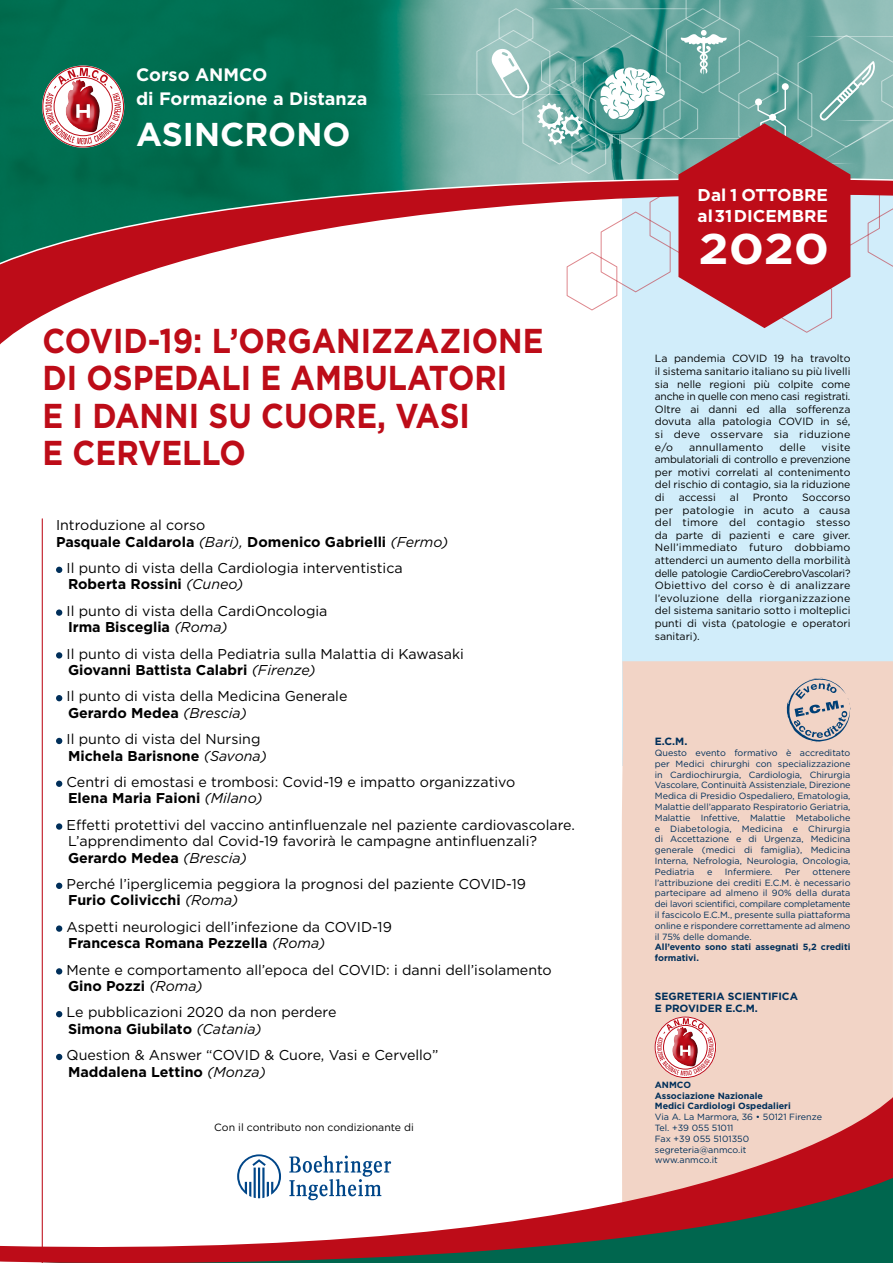
<style>
.page{position:relative;width:893px;height:1263px;background:#fff}
.page>*{position:absolute;margin:0;border:0;box-sizing:border-box;transform-origin:0 0}
.t1{font:700 43.05px "Gotham";color:#fff;scale:1.13 1}
.t2{font:700 34.5px/37.5px "Gotham";color:#bd0c18;scale:.9 1}
.t3{font:700 33px "Gotham";color:#fff}
.t4{font:700 18px/24.6px "Gotham";color:#fff}
.t5{font:700 17.1px/20.5px "Gotham";color:#fff}
.t6{font:14.25px/16.5px "Gotham";color:#000}
.t7{font:700 14.25px/16.5px "Gotham";color:#000}
.t8{font:10.5px/12.6px "Gotham";color:#000;text-align:justify}
.t9{font:700 10.5px/12.6px "Gotham";color:#002f5a}
.t10{font:10.5px "Gotham";letter-spacing:.02em;color:#000}
.t11{font:9px/10.8px "Gotham";color:#002f5a;text-align:justify}
.t12{font:700 9px/10.8px "Gotham";color:#002f5a}
.s1{font-weight:400}
.s2{font-weight:400;font-style:italic}
.s3{font-weight:700}
.s4{font-style:italic}
</style>
<div class="page">
<div style="left:622px;top:188px;width:271px;height:577px;background:#d1edfa"></div>
<div style="left:621px;top:661px;width:272px;height:436px;background:#f2d4c6"></div>
<svg style="left:786px;top:678px;width:65px;height:65px;background:#c4b7b6"></svg>
<div style="left:655px;top:1017px;width:61px;height:61px;border:1px solid #bd0c18;border-radius:50%"></div>
<svg style="left:657px;top:1018px;width:57px;height:57px"></svg>
<img style="left:0;top:0;width:476px;height:161px">
<hr style="left:417px;top:94px;width:161px;height:1px;background:#fff">
<svg style="left:0;top:266px;width:165px;height:78px"></svg>
<svg style="left:0;top:161px;width:476px;height:105px"></svg>
<hr style="left:42px;top:519px;width:1px;height:744px;background:#bd0c18">
<svg style="left:0;top:1097px;width:893px;height:166px"></svg>
<svg style="left:56px;top:567px;width:6px;height:6px"></svg>
<div style="left:56px;top:609px;width:6px;height:7px;background:#002f5a;border-radius:50%"></div>
<svg style="left:56px;top:652px;width:6px;height:6px"></svg>
<svg style="left:56px;top:695px;width:6px;height:6px"></svg>
<svg style="left:56px;top:738px;width:6px;height:6px"></svg>
<svg style="left:56px;top:781px;width:6px;height:6px"></svg>
<div style="left:56px;top:823px;width:6px;height:7px;background:#002f5a;border-radius:50%"></div>
<svg style="left:56px;top:883px;width:6px;height:6px"></svg>
<div style="left:56px;top:925px;width:6px;height:7px;background:#002f5a;border-radius:50%"></div>
<svg style="left:56px;top:968px;width:6px;height:6px"></svg>
<svg style="left:56px;top:1011px;width:6px;height:6px"></svg>
<svg style="left:56px;top:1054px;width:6px;height:6px"></svg>
<div style="left:43px;top:66px;width:81px;height:81px;border:1px solid #bd0c18;border-radius:50%"></div>
<svg style="left:45px;top:68px;width:76px;height:76px"></svg>
<svg style="left:476px;top:0;width:417px;height:333px"></svg>
<p class="t4" style="left:136px;top:62px;width:233px">Corso ANMCO<br>di Formazione a Distanza</p>
<h3 class="t3" style="left:136px;top:113px;width:216px">ASINCRONO</h3>
<h2 class="t2" style="left:43px;top:322px;width:558px">COVID-19: L’ORGANIZZAZIONE<br>DI OSPEDALI E AMBULATORI<br>E I DANNI SU CUORE, VASI<br>E CERVELLO</h2>
<p class="t7" style="left:56px;top:517px;width:394px"><span class="s1">Introduzione al corso<br></span>Pasquale Caldarola <span class="s2">(Bari),</span> Domenico Gabrielli <span class="s2">(Fermo)</span></p>
<p class="t6" style="left:67px;top:559px;width:338px">Il punto di vista della Cardiologia interventistica<br><span class="s3">Roberta Rossini</span> <span class="s4">(Cuneo)</span></p>
<p class="t6" style="left:67px;top:602px;width:262px">Il punto di vista della CardiOncologia<br><span class="s3">Irma Bisceglia</span> <span class="s4">(Roma)</span></p>
<p class="t6" style="left:67px;top:645px;width:399px">Il punto di vista della Pediatria sulla Malattia di Kawasaki<br><span class="s3">Giovanni Battista Calabri</span> <span class="s4">(Firenze)</span></p>
<p class="t6" style="left:67px;top:688px;width:282px">Il punto di vista della Medicina Generale<br><span class="s3">Gerardo Medea</span> <span class="s4">(Brescia)</span></p>
<p class="t6" style="left:67px;top:730px;width:202px">Il punto di vista del Nursing<br><span class="s3">Michela Barisnone</span> <span class="s4">(Savona)</span></p>
<p class="t6" style="left:67px;top:773px;width:450px">Centri di emostasi e trombosi: Covid-19 e impatto organizzativo<br><span class="s3">Elena Maria Faioni</span> <span class="s4">(Milano)</span></p>
<p class="t6" style="left:67px;top:816px;width:510px">Effetti protettivi del vaccino antinfluenzale nel paziente cardiovascolare.<br>L’apprendimento dal Covid-19 favorirà le campagne antinfluenzali?<br><span class="s3">Gerardo Medea</span> <span class="s4">(Brescia)</span></p>
<p class="t6" style="left:67px;top:875px;width:461px">Perché l’iperglicemia peggiora la prognosi del paziente COVID-19<br><span class="s3">Furio Colivicchi</span> <span class="s4">(Roma)</span></p>
<p class="t6" style="left:67px;top:918px;width:327px">Aspetti neurologici dell’infezione da COVID-19<br><span class="s3">Francesca Romana Pezzella</span> <span class="s4">(Roma)</span></p>
<p class="t6" style="left:67px;top:961px;width:487px">Mente e comportamento all’epoca del COVID: i danni dell’isolamento<br><span class="s3">Gino Pozzi</span> <span class="s4">(Roma)</span></p>
<p class="t6" style="left:67px;top:1004px;width:271px">Le pubblicazioni 2020 da non perdere<br><span class="s3">Simona Giubilato</span> <span class="s4">(Catania)</span></p>
<p class="t6" style="left:67px;top:1046px;width:373px">Question &amp; Answer “COVID &amp; Cuore, Vasi e Cervello”<br><span class="s3">Maddalena Lettino</span> <span class="s4">(Monza)</span></p>
<p class="t8" style="left:214px;top:1121px;width:201px">Con il contributo non condizionante di</p>
<p class="t5" style="left:698px;top:185px;width:132px">Dal 1 OTTOBRE al 31 DICEMBRE</p>
<h1 class="t1" style="left:698px;top:220px;width:117px">2020</h1>
<p class="t8" style="left:655px;top:352px;width:197px">La pandemia COVID 19 ha travolto il sistema sanitario italiano su più livelli sia nelle regioni più colpite come anche in quelle con meno casi registrati.<br>Oltre ai danni ed alla sofferenza dovuta alla patologia COVID in sé, si deve osservare sia riduzione e/o</p>
<p class="t10" style="left:689px;top:440px;width:76px">annullamento</p>
<p class="t8" style="left:779px;top:440px;width:28px">delle</p>
<p class="t8" style="left:655px;top:440px;width:197px;text-indent:167px">visite ambulatoriali di controllo e prevenzione per motivi correlati al contenimento del rischio di contagio, sia la riduzione di</p>
<p class="t8" style="left:679px;top:491px;width:39px">accessi</p>
<p class="t8" style="left:730px;top:491px;width:10px">al</p>
<p class="t8" style="left:753px;top:491px;width:37px">Pronto</p>
<p class="t8" style="left:655px;top:491px;width:197px;text-indent:147px">Soccorso per patologie in acuto a causa del timore del contagio stesso da parte di pazienti e care giver.<br>Nell’immediato futuro dobbiamo attenderci un aumento della morbilità delle patologie CardioCerebroVascolari?<br>Obiettivo del corso è di analizzare l’evoluzione della riorganizzazione del sistema sanitario sotto i molteplici punti di vista (patologie e operatori sanitari).</p>
<p class="t9" style="left:655px;top:735px;width:34px">E.C.M.</p>
<p class="t11" style="left:655px;top:747px;width:197px">Questo evento formativo è accreditato per Medici chirurghi con specializzazione in Cardiochirurgia, Cardiologia, Chirurgia Vascolare, Continuità Assistenziale, Direzione Medica di Presidio Ospedaliero, Ematologia, Malattie dell’apparato Respiratorio Geriatria, Malattie Infettive, Malattie Metaboliche e Diabetologia, Medicina e Chirurgia di Accettazione e di Urgenza, Medicina generale (medici di famiglia), Medicina Interna, Nefrologia, Neurologia, Oncologia, Pediatria</p>
<p class="t11" style="left:707px;top:866px;width:7px">e</p>
<p class="t11" style="left:725px;top:866px;width:49px">Infermiere.</p>
<p class="t11" style="left:785px;top:866px;width:16px">Per</p>
<p class="t11" style="left:655px;top:866px;width:197px;text-indent:158px">ottenere l’attribuzione dei crediti E.C.M. è necessario partecipare ad almeno il 90% della durata dei lavori scientifici, compilare completamente il fascicolo E.C.M., presente sulla piattaforma online e rispondere correttamente ad almeno il 75% delle domande.</p>
<p class="t12" style="left:655px;top:942px;width:197px">All’evento sono stati assegnati 5,2 crediti formativi.</p>
<p class="t9" style="left:655px;top:989px;width:145px">SEGRETERIA SCIENTIFICA<br>E PROVIDER E.C.M.</p>
<p class="t12" style="left:655px;top:1079px;width:137px">ANMCO<br>Associazione Nazionale<br>Medici Cardiologi Ospedalieri</p>
<p class="t11" style="left:655px;top:1111px;width:169px;text-align:left">Via A. La Marmora, 36 • 50121 Firenze<br>Tel. +39 055 51011<br>Fax +39 055 5101350 segreteria@anmco.it<br>www.anmco.it</p>
</div>
